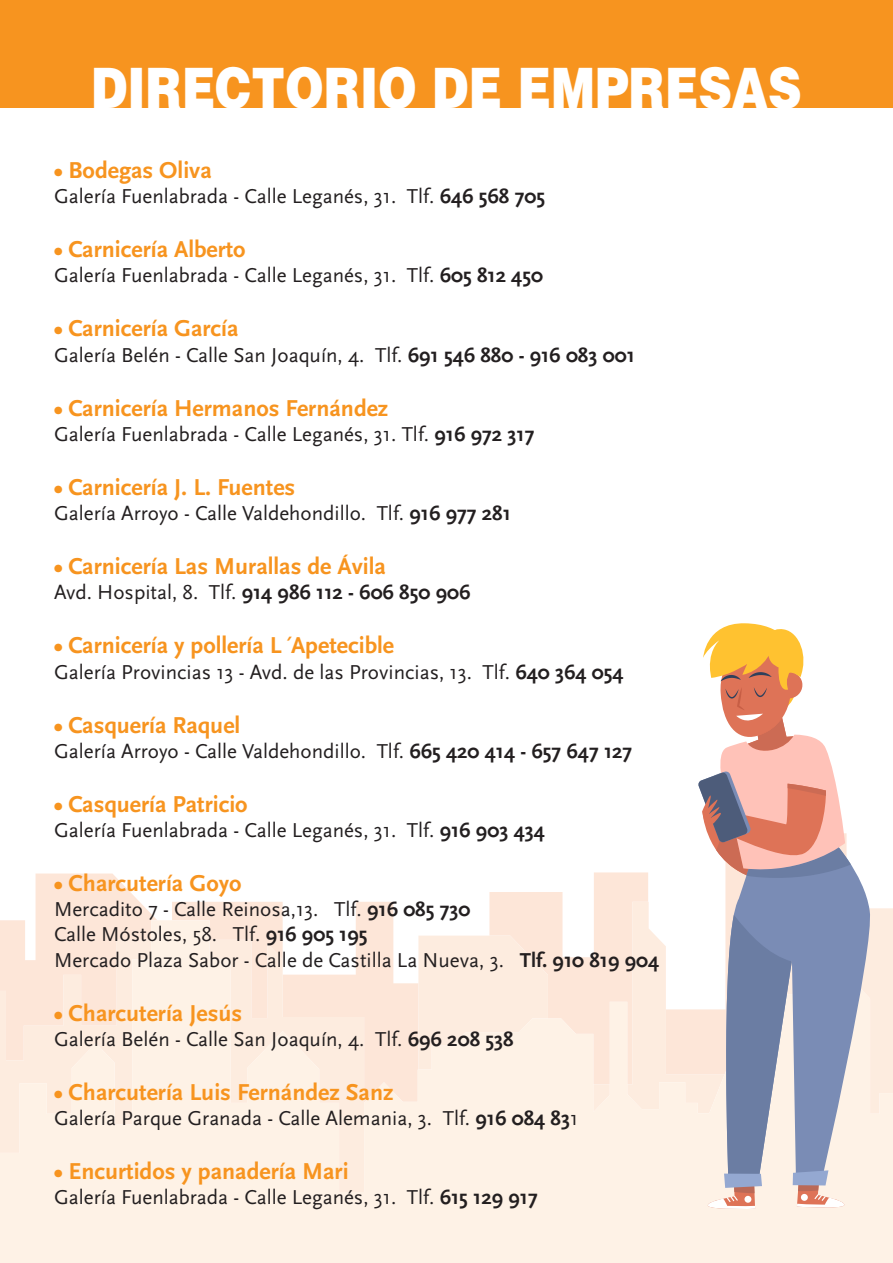
<style>
.page{position:relative;width:893px;height:1263px;background:#fff}
.page>*{position:absolute;margin:0;border:0;box-sizing:border-box;transform-origin:0 0}
.t1{font:900 55.8px "Helvetica";color:#fff;scale:.83 1}
.t2{font:700 24px "Scala Sans";color:#f7941f}
.t3{font:21px "Scala Sans";color:#231f20}
.s1{font-weight:700}
</style>
<div class="page">
<svg style="left:35px;top:872px;width:613px;height:30px"></svg>
<svg style="left:35px;top:902px;width:858px;height:18px;fill:#fde6d8"></svg>
<svg style="left:0;top:920px;width:893px;height:343px;background:#fdefe3"></svg>
<div style="left:0;top:0;width:893px;height:107px;background:#f7941f"></div>
<svg style="left:719px;top:865px;width:156px;height:321px;background:#bbbecd"></svg>
<svg style="left:707px;top:915px;width:138px;height:295px;background:#a4aabf"></svg>
<svg style="left:698px;top:623px;width:153px;height:256px"></svg>
<p class="t1" style="left:91px;top:51px;width:857px">DIRECTORIO DE EMPRESAS</p>
<p class="t2" style="left:54px;top:157px;width:159px">• Bodegas Oliva</p>
<p class="t3" style="left:54px;top:185px;width:493px">Galería Fuenlabrada - Calle Leganés, 31. Tlf. <span class="s1">646 568 705</span></p>
<p class="t2" style="left:54px;top:237px;width:193px">• Carnicería Alberto</p>
<p class="t3" style="left:54px;top:264px;width:490px">Galería Fuenlabrada - Calle Leganés, 31. Tlf. <span class="s1">605 812 450</span></p>
<p class="t2" style="left:54px;top:316px;width:186px">• Carnicería García</p>
<p class="t3" style="left:54px;top:343px;width:582px">Galería Belén - Calle San Joaquín, 4. Tlf. <span class="s1">691 546 880 - 916 083 001</span></p>
<p class="t2" style="left:54px;top:395px;width:336px">• Carnicería Hermanos Fernández</p>
<p class="t3" style="left:54px;top:423px;width:482px">Galería Fuenlabrada - Calle Leganés, 31. Tlf. <span class="s1">916 972 317</span></p>
<p class="t2" style="left:54px;top:474px;width:243px">• Carnicería J. L. Fuentes</p>
<p class="t3" style="left:54px;top:502px;width:458px">Galería Arroyo - Calle Valdehondillo. Tlf. <span class="s1">916 977 281</span></p>
<p class="t2" style="left:54px;top:553px;width:333px">• Carnicería Las Murallas de Ávila</p>
<p class="t3" style="left:54px;top:581px;width:418px">Avd. Hospital, 8. Tlf. <span class="s1">914 986 112 - 606 850 906</span></p>
<p class="t2" style="left:54px;top:633px;width:342px">• Carnicería y pollería L´Apetecible</p>
<p class="t3" style="left:54px;top:660px;width:571px">Galería Provincias 13 - Avd. de las Provincias, 13. Tlf. <span class="s1">640 364 054</span></p>
<p class="t2" style="left:54px;top:712px;width:188px">• Casquería Raquel</p>
<p class="t3" style="left:54px;top:739px;width:580px">Galería Arroyo - Calle Valdehondillo. Tlf. <span class="s1">665 420 414 - 657 647 127</span></p>
<p class="t2" style="left:54px;top:791px;width:195px">• Casquería Patricio</p>
<p class="t3" style="left:54px;top:819px;width:492px">Galería Fuenlabrada - Calle Leganés, 31. Tlf. <span class="s1">916 903 434</span></p>
<p class="t2" style="left:54px;top:870px;width:189px">• Charcutería Goyo</p>
<p class="t3" style="left:54px;top:898px;width:418px">Mercadito 7 - Calle Reinosa,13. Tlf. <span class="s1">916 085 730</span></p>
<p class="t3" style="left:54px;top:923px;width:315px">Calle Móstoles, 58. Tlf. <span class="s1">916 905 195</span></p>
<p class="t3" style="left:54px;top:948px;width:607px">Mercado Plaza Sabor - Calle de Castilla La Nueva, 3. <span class="s1">Tlf. 910 819 904</span></p>
<p class="t2" style="left:54px;top:1000px;width:190px">• Charcutería Jesús</p>
<p class="t3" style="left:54px;top:1027px;width:461px">Galería Belén - Calle San Joaquín, 4. Tlf. <span class="s1">696 208 538</span></p>
<p class="t2" style="left:54px;top:1079px;width:341px">• Charcutería Luis Fernández Sanz</p>
<p class="t3" style="left:54px;top:1107px;width:526px">Galería Parque Granada - Calle Alemania, 3. Tlf. <span class="s1">916 084 83</span>1</p>
<p class="t2" style="left:54px;top:1158px;width:296px">• Encurtidos y panadería Mari</p>
<p class="t3" style="left:54px;top:1186px;width:485px">Galería Fuenlabrada - Calle Leganés, 31. Tlf. <span class="s1">615 129 917</span></p>
</div>
